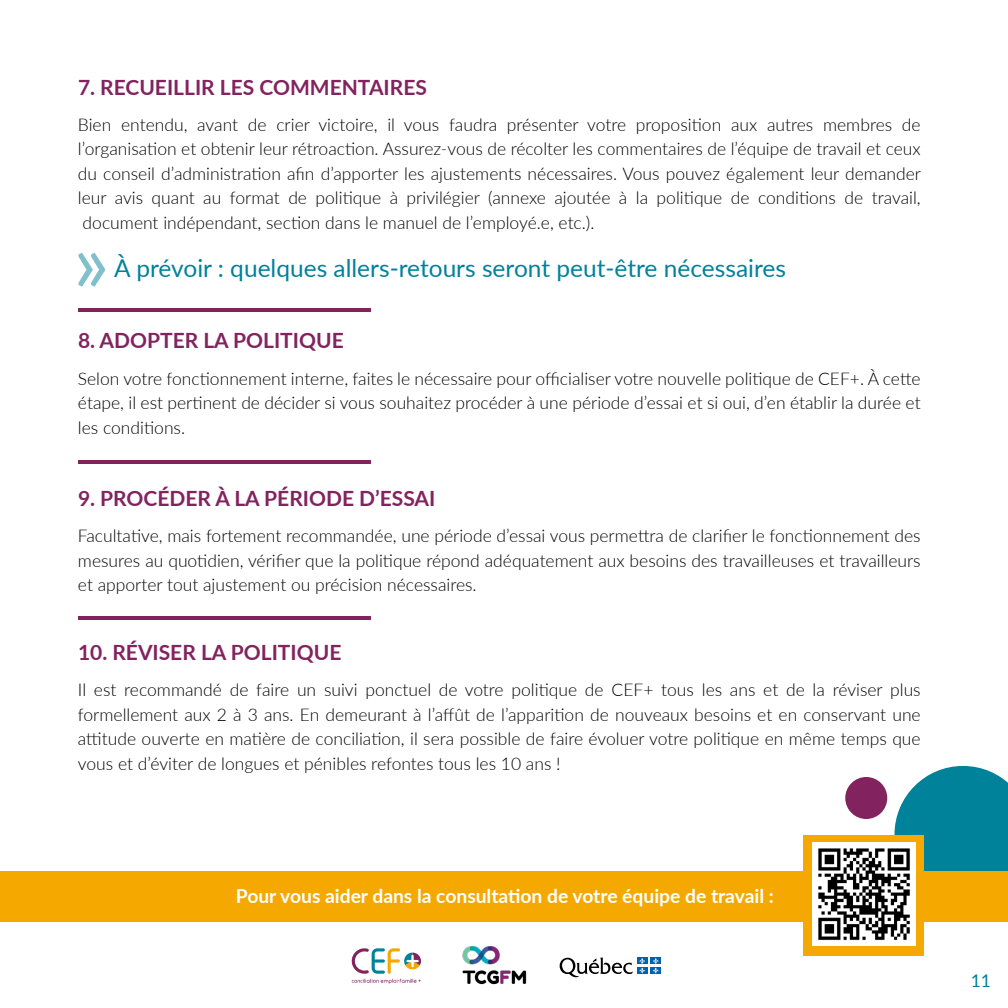
<style>
.page{position:relative;width:1008px;height:1008px;background:#fff}
.page>*{position:absolute;margin:0;border:0;box-sizing:border-box;transform-origin:0 0}
.t1{font:24.5px "Lato";color:#00829b}
.t2{font:700 21px "Lato";color:#82235f}
.t3{font:700 19.25px "Lato";color:#fff}
.t4{font:300 17.5px/24.5px "Lato";color:#000;text-align:justify}
.t5{font:17.5px "Lato";color:#00829b}
</style>
<div class="page">
<svg style="left:895px;top:766px;width:113px;height:106px"></svg>
<div style="left:845px;top:777px;width:42px;height:42px;background:#82235f;border-radius:50%"></div>
<div style="left:0;top:872px;width:1008px;height:50px;background:#f5a800"></div>
<div style="left:803px;top:835px;width:121px;height:121px;background:#f5a800"></div>
<svg style="left:78px;top:253px;width:27px;height:34px"></svg>
<hr style="left:79px;top:308px;width:292px;height:4px;background:#82235f">
<hr style="left:79px;top:460px;width:292px;height:4px;background:#82235f">
<hr style="left:79px;top:616px;width:292px;height:4px;background:#82235f">
<img style="left:812px;top:843px;width:103px;height:103px">
<svg style="left:352px;top:948px;width:69px;height:36px"></svg>
<img style="left:462px;top:946px;width:65px;height:39px">
<svg style="left:560px;top:957px;width:73px;height:21px"></svg>
<div style="left:637px;top:958px;width:10px;height:6px;background:#0063af"></div>
<div style="left:651px;top:958px;width:10px;height:6px;background:#0063af"></div>
<div style="left:637px;top:967px;width:10px;height:7px;background:#0063af"></div>
<svg style="left:639px;top:958px;width:6px;height:15px"></svg>
<div style="left:651px;top:967px;width:10px;height:7px;background:#0063af"></div>
<svg style="left:653px;top:958px;width:6px;height:15px"></svg>
<p class="t2" style="left:78px;top:72px;width:350px">7. RECUEILLIR LES COMMENTAIRES</p>
<p class="t4" style="left:78px;top:112px;width:845px">Bien entendu, avant de crier victoire, il vous faudra présenter votre proposition aux autres membres de l’organisation et obtenir leur rétroaction. Assurez-vous de récolter les commentaires de l’équipe de travail et ceux du conseil d’administration afin d’apporter les ajustements nécessaires. Vous pouvez également leur demander leur avis quant au format de politique à privilégier (annexe ajoutée à la politique de conditions de travail, document indépendant, section dans le manuel de l’employé.e, etc.).</p>
<h1 class="t1" style="left:114px;top:251px;width:673px">À prévoir : quelques allers-retours seront peut-être nécessaires</h1>
<p class="t2" style="left:78px;top:325px;width:267px">8. ADOPTER LA POLITIQUE</p>
<p class="t4" style="left:78px;top:366px;width:844px">Selon votre fonctionnement interne, faites le nécessaire pour officialiser votre nouvelle politique de CEF+. À cette étape, il est pertinent de décider si vous souhaitez procéder à une période d’essai et si oui, d’en établir la durée et les conditions.</p>
<p class="t2" style="left:78px;top:483px;width:359px">9. PROCÉDER À LA PÉRIODE D’ESSAI</p>
<p class="t4" style="left:78px;top:523px;width:844px">Facultative, mais fortement recommandée, une période d’essai vous permettra de clarifier le fonctionnement des mesures au quotidien, vérifier que la politique répond adéquatement aux besoins des travailleuses et travailleurs et apporter tout ajustement ou précision nécessaires.</p>
<p class="t2" style="left:78px;top:637px;width:265px">10. RÉVISER LA POLITIQUE</p>
<p class="t4" style="left:78px;top:677px;width:844px">Il est recommandé de faire un suivi ponctuel de votre politique de CEF+ tous les ans et de la réviser plus formellement aux 2 à 3 ans. En demeurant à l’affût de l’apparition de nouveaux besoins et en conservant une attitude ouverte en matière de conciliation, il sera possible de faire évoluer votre politique en même temps que vous et d’éviter de longues et pénibles refontes tous les 10 ans !</p>
<p class="t3" style="left:236px;top:882px;width:539px">Pour vous aider dans la consultation de votre équipe de travail :</p>
<p class="t5" style="left:971px;top:968px;width:22px">11</p>
</div>
